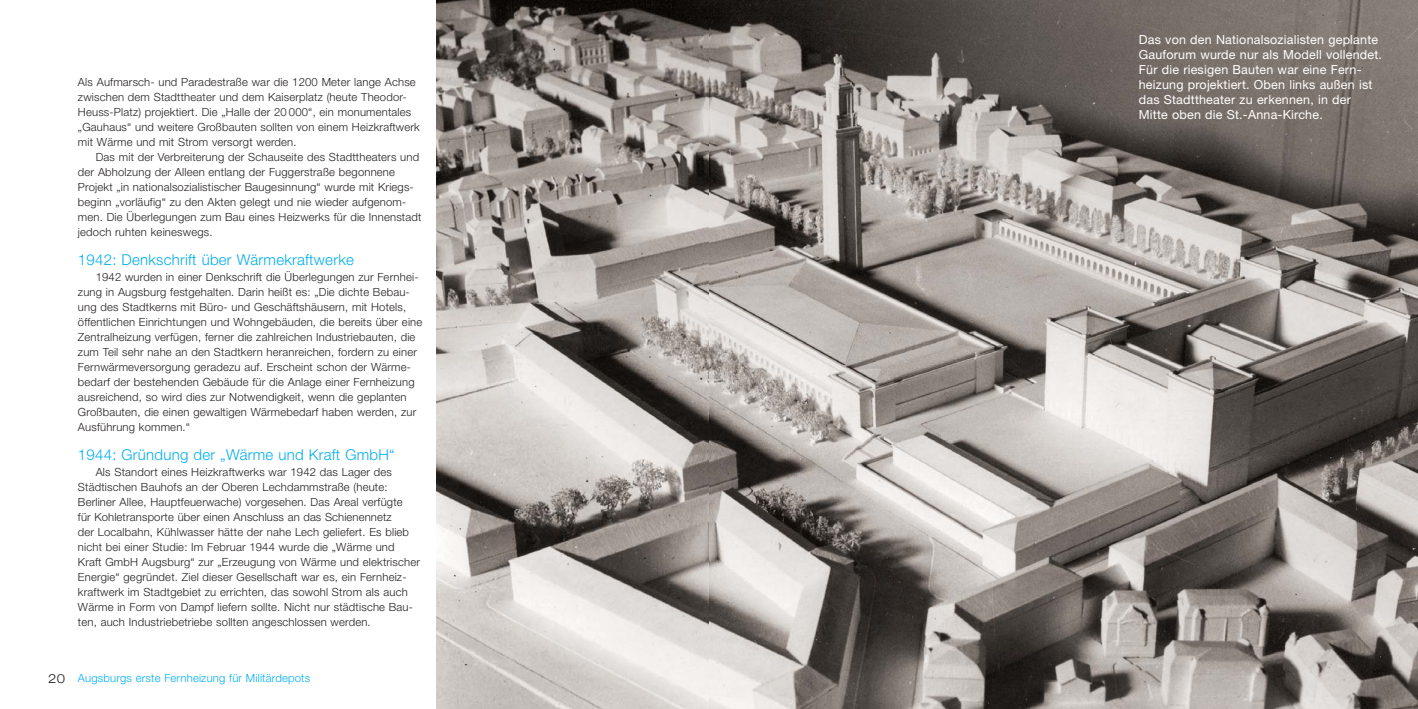
<style>
.page{position:relative;width:1418px;height:709px;background:#fff}
.page>*{position:absolute;margin:0;border:0;box-sizing:border-box;transform-origin:0 0}
.t1{font:300 15px "Helvetica Neue";letter-spacing:.015em;color:#00aeef}
.t2{font:12.5px/15px "Helvetica Neue";letter-spacing:.015em;color:#fff}
.t3{font:300 11.25px/15px "Helvetica Neue";letter-spacing:.015em;color:#231f20}
.t4{font:300 11.25px "Helvetica Neue";letter-spacing:.015em;color:#00aeef}
.s1{font-stretch:expanded;font-size:12.5px;color:#231f20}
</style>
<div class="page">
<img style="left:437px;top:0;width:272px;height:709px">
<img style="left:709px;top:0;width:708px;height:709px">
<p class="t3" style="left:78px;top:75px;width:343px">Als Aufmarsch- und Paradestraße war die 1200 Meter lange Achse zwischen dem Stadttheater und dem Kaiserplatz (heute Theodor-Heuss-Platz) projektiert. Die „Halle der 20 000“, ein monumentales „Gauhaus“ und weitere Großbauten sollten von einem Heizkraftwerk mit Wärme und mit Strom versorgt werden.</p>
<p class="t3" style="left:78px;top:150px;width:345px;text-indent:18px">Das mit der Verbreiterung der Schauseite des Stadttheaters und der Abholzung der Alleen entlang der Fuggerstraße begonnene Projekt „in nationalsozialistischer Baugesinnung“ wurde mit Kriegs - beginn „vorläufig“ zu den Akten gelegt und nie wieder aufgenom&shy;men. Die Überlegungen zum Bau eines Heizwerks für die Innenstadt jedoch ruhten keineswegs.</p>
<h1 class="t1" style="left:78px;top:254px;width:277px">1942: Denkschrift über Wärmekraftwerke</h1>
<p class="t3" style="left:78px;top:270px;width:346px;text-indent:18px">1942 wurden in einer Denkschrift die Überlegungen zur Fern hei - zung in Augsburg festgehalten. Darin heißt es: „Die dichte Bebau - ung des Stadtkerns mit Büro- und Geschäftshäusern, mit Hotels, öffentlichen Einrichtungen und Wohngebäuden, die bereits über eine Zentralheizung verfügen, ferner die zahlreichen Industrie bauten, die zum Teil sehr nahe an den Stadtkern heranreichen, fordern zu einer Fernwärmeversorgung geradezu auf. Erscheint schon der Wärme - be darf der bestehenden Gebäude für die Anlage einer Fernheizung ausreichend, so wird dies zur Notwendigkeit, wenn die geplanten Großbauten, die einen gewaltigen Wärmebedarf haben werden, zur Ausführung kommen.“</p>
<h1 class="t1" style="left:78px;top:449px;width:318px">1944: Gründung der „Wärme und Kraft GmbH“</h1>
<p class="t3" style="left:78px;top:465px;width:343px;text-indent:18px">Als Standort eines Heizkraftwerks war 1942 das Lager des Städtischen Bauhofs an der Oberen Lechdammstraße (heute:<br>Berliner Allee, Hauptfeuerwache) vorgesehen. Das Areal verfügte<br>für Kohle transporte über einen Anschluss an das Schienennetz<br>der Localbahn, Kühlwasser hätte der nahe Lech geliefert. Es blieb nicht bei einer Studie: Im Februar 1944 wurde die „Wärme und Kraft GmbH Augsburg“ zur „Erzeugung von Wärme und elektrischer Energie“ gegründet. Ziel dieser Gesellschaft war es, ein Fernheiz - kraftwerk im Stadtgebiet zu errichten, das sowohl Strom als auch Wärme in Form von Dampf liefern sollte. Nicht nur städtische Bau - ten, auch Industriebetriebe sollten angeschlossen werden.</p>
<p class="t4" style="left:48px;top:673px;width:263px"><span class="s1">20</span> Augsburgs erste Fernheizung für Militärdepots</p>
<p class="t2" style="left:1138px;top:34px;width:245px">Das von den Nationalsozialisten geplante Gauforum wurde nur als Modell vollendet.<br>Für die riesigen Bauten war eine Fern - heizung projektiert. Oben links außen ist das Stadttheater zu erkennen, in der Mitte oben die St.-Anna-Kirche.</p>
</div>
